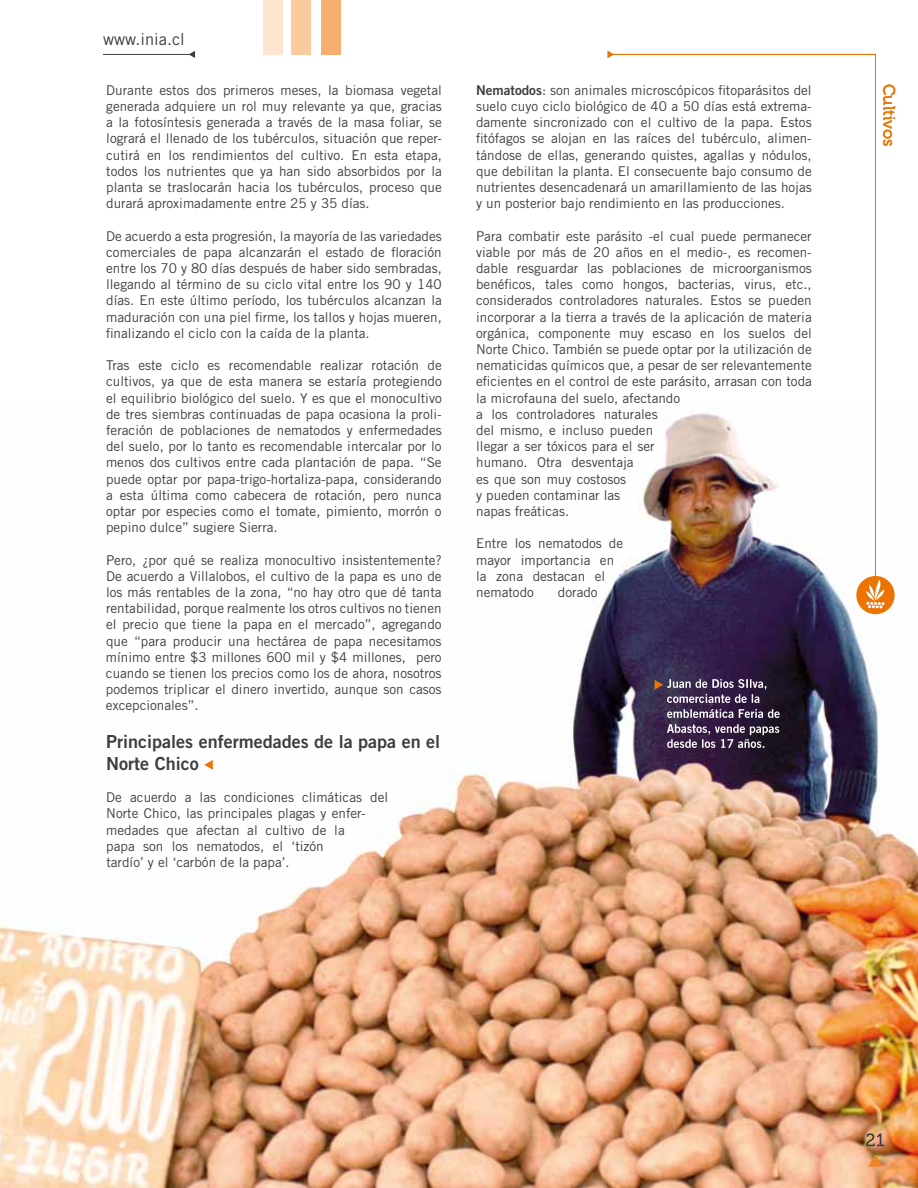
<style>
.page{position:relative;width:918px;height:1188px;background:#fff}
.page>*{position:absolute;margin:0;border:0;box-sizing:border-box;transform-origin:0 0}
.t1{font:18px/21.6px "Trade Gothic LT Std Bd 2";color:#3e3d40}
.t2{font:16.5px "Trade Gothic LT Std";color:#3e3d40}
.t3{font:16.5px "Museo 500";color:#ec7405}
.t4{font:13.5px/16.2px "Trade Gothic LT Std";color:#3e3d40;text-align:justify}
.s1{font-family:"Trade Gothic LT Std Bd 2"}
</style>
<div class="page">
<svg style="left:189px;top:51px;width:6px;height:7px"></svg>
<hr style="left:103px;top:54px;width:92px;height:1px;background:#3e3d40">
<div style="left:263px;top:0;width:20px;height:54px;background:#fde6d0"></div>
<div style="left:291px;top:0;width:20px;height:54px;background:#facb9f"></div>
<div style="left:321px;top:0;width:20px;height:54px;background:#f6af6e"></div>
<img style="left:0;top:576px;width:918px;height:612px">
<svg style="left:204px;top:759px;width:10px;height:12px"></svg>
<svg style="left:610px;top:54px;width:266px;height:524px"></svg>
<svg style="left:608px;top:51px;width:6px;height:7px"></svg>
<div style="left:856px;top:576px;width:39px;height:38px;background:#ec7405;border-radius:50%"></div>
<svg style="left:866px;top:580px;width:19px;height:28px"></svg>
<svg style="left:868px;top:1155px;width:14px;height:12px"></svg>
<svg style="left:866px;top:1133px;width:18px;height:13px"></svg>
<svg style="left:667px;top:724px;width:112px;height:24px;background:#5e4f66"></svg>
<svg style="left:667px;top:709px;width:113px;height:9px"></svg>
<svg style="left:654px;top:679px;width:112px;height:24px;background:#62536d"></svg>
<p class="t2" style="left:103px;top:29px;width:83px">www.inia.cl</p>
<p class="t4" style="left:106px;top:82px;width:337px">Durante estos dos primeros meses, la biomasa vegetal generada adquiere un rol muy relevante ya que, gracias a la fotosíntesis generada a través de la masa foliar, se logrará el llenado de los tubérculos, situación que reper&shy;cutirá en los rendimientos del cultivo. En esta etapa, todos los nutrientes que ya han sido absorbidos por la planta se traslocarán hacia los tubérculos, proceso que durará aproximadamente entre 25 y 35 días.</p>
<p class="t4" style="left:106px;top:228px;width:337px">De acuerdo a esta progresión, la mayoría de las variedades comerciales de papa alcanzarán el estado de floración entre los 70 y 80 días después de haber sido sembradas, llegando al término de su ciclo vital entre los 90 y 140 días. En este último período, los tubérculos alcanzan la maduración con una piel firme, los tallos y hojas mueren, finalizando el ciclo con la caída de la planta.</p>
<p class="t4" style="left:106px;top:357px;width:337px">Tras este ciclo es recomendable realizar rotación de cultivos, ya que de esta manera se estaría protegiendo el equilibrio biológico del suelo. Y es que el monocultivo de tres siembras continuadas de papa ocasiona la proli&shy;feración de poblaciones de nematodos y enfermedades del suelo, por lo tanto es recomendable intercalar por lo menos dos cultivos entre cada plantación de papa. “Se puede optar por papa-trigo-hortaliza-papa, considerando a esta última como cabecera de rotación, pero nunca optar por especies como el tomate, pimiento, morrón o pepino dulce” sugiere Sierra.</p>
<p class="t4" style="left:106px;top:552px;width:337px">Pero, ¿por qué se realiza monocultivo insistentemente?<br>De acuerdo a Villalobos, el cultivo de la papa es uno de los más rentables de la zona, “no hay otro que dé tanta rentabilidad, porque realmente los otros cultivos no tienen el precio que tiene la papa en el mercado”, agregando que “para producir una hectárea de papa necesitamos mínimo entre $3 millones 600 mil y $4 millones, pero cuando se tienen los precios como los de ahora, nosotros podemos triplicar el dinero invertido, aunque son casos excepcionales”.</p>
<h1 class="t1" style="left:106px;top:731px;width:335px">Principales enfermedades de la papa en el<br>Norte Chico</h1>
<p class="t4" style="left:106px;top:789px;width:284px;text-align:left">De acuerdo a las condiciones climáticas del Norte Chico, las principales plagas y enfer&shy;medades que afectan al cultivo de la<br>papa son los nematodos, el ‘tizón<br>tardío’ y el ‘carbón de la papa’.</p>
<p class="t4" style="left:476px;top:82px;width:337px"><span class="s1">Nematodos</span>: son animales microscópicos fitoparásitos del suelo cuyo ciclo biológico de 40 a 50 días está extrema&shy;damente sincronizado con el cultivo de la papa. Estos fitófagos se alojan en las raíces del tubérculo, alimen&shy;tándose de ellas, generando quistes, agallas y nódulos, que debilitan la planta. El consecuente bajo consumo de nutrientes desencadenará un amarillamiento de las hojas y un posterior bajo rendimiento en las producciones.</p>
<p class="t4" style="left:476px;top:228px;width:337px;text-align:left">Para combatir este parásito -el cual puede permanecer viable por más de 20 años en el medio-, es recomen&shy;dable resguardar las poblaciones de microorganismos benéficos, tales como hongos, bacterias, virus, etc., considerados controladores naturales. Estos se pueden incorporar a la tierra a través de la aplicación de materia orgánica, componente muy escaso en los suelos del Norte Chico. También se puede optar por la utilización de nematicidas químicos que, a pesar de ser relevantemente eficientes en el control de este parásito, arrasan con toda la microfauna del suelo, afectando<br>a los controladores naturales<br>del mismo, e incluso pueden<br>llegar a ser tóxicos para el ser<br>humano. Otra desventaja<br>es que son muy costosos<br>y pueden contaminar las<br>napas freáticas.</p>
<p class="t4" style="left:476px;top:535px;width:149px;text-align:left">Entre los nematodos de mayor importancia en la zona destacan el nematodo</p>
<p class="t4" style="left:558px;top:584px;width:41px">dorado</p>
<p class="t3" style="left:898px;top:84px;width:64px;rotate:90deg">Cultivos</p>
</div>
